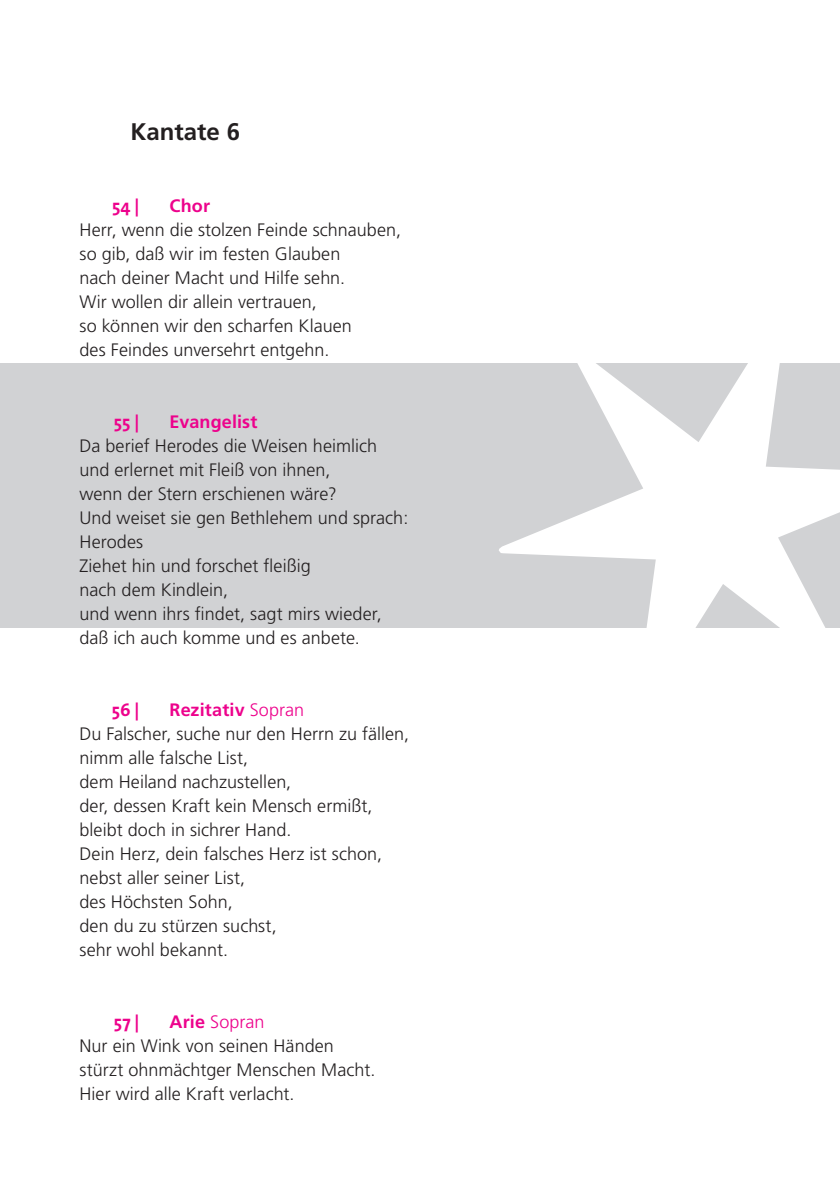
<style>
.page{position:relative;width:840px;height:1191px;background:#fff}
.page>*{position:absolute;margin:0;border:0;box-sizing:border-box;transform-origin:0 0}
.t1{font:700 24px "Frutiger";color:#231f20}
.t2{font:300 18px/24px "Frutiger";letter-spacing:.005em;color:#231f20}
.t3{font:700 18px "Frutiger";letter-spacing:.01em;color:#ed028c}
.t4{font:700 18px "The Sans";color:#ed028c}
.s1{font-weight:700;color:#ed028c}
.s2{color:#ed028c}
</style>
<div class="page">
<div style="left:0;top:363px;width:839px;height:264px;background:#d1d2d4"></div>
<h1 class="t1" style="left:130px;top:118px;width:111px">Kantate 6</h1>
<p class="t4" style="left:112px;top:191px;width:29px">54|</p>
<p class="t3" style="left:169px;top:195px;width:42px">Chor</p>
<p class="t2" style="left:79px;top:218px;width:323px">Herr, wenn die stolzen Feinde schnauben, so gib, daß wir im festen Glauben<br>nach deiner Macht und Hilfe sehn.<br>Wir wollen dir allein vertrauen,<br>so können wir den scharfen Klauen<br>des Feindes unversehrt entgehn.</p>
<p class="t4" style="left:114px;top:407px;width:27px">55 |</p>
<p class="t3" style="left:169px;top:411px;width:89px">Evangelist</p>
<p class="t2" style="left:79px;top:434px;width:330px">Da berief Herodes die Weisen heimlich und erlernet mit Fleiß von ihnen,<br>wenn der Stern erschienen wäre?<br>Und weiset sie gen Bethlehem und sprach:<br>Herodes<br>Ziehet hin und forschet fleißig<br>nach dem Kindlein,<br>und wenn ihrs findet, sagt mirs wieder, daß ich auch komme und es anbete.</p>
<p class="t4" style="left:112px;top:695px;width:29px">56|</p>
<p class="t2" style="left:79px;top:698px;width:331px;text-indent:90px"><span class="s1">Rezitativ</span> <span class="s2">Sopran<br></span>Du Falscher, suche nur den Herrn zu fällen, nimm alle falsche List,<br>dem Heiland nachzustellen,<br>der, dessen Kraft kein Mensch ermißt, bleibt doch in sichrer Hand.<br>Dein Herz, dein falsches Herz ist schon, nebst aller seiner List,<br>des Höchsten Sohn,<br>den du zu stürzen suchst,<br>sehr wohl bekannt.</p>
<p class="t4" style="left:114px;top:1007px;width:27px">57|</p>
<p class="t2" style="left:79px;top:1010px;width:297px;text-indent:90px"><span class="s1">Arie</span> <span class="s2">Sopran<br></span>Nur ein Wink von seinen Händen stürzt ohnmächtger Menschen Macht.<br>Hier wird alle Kraft verlacht.</p>
</div>
